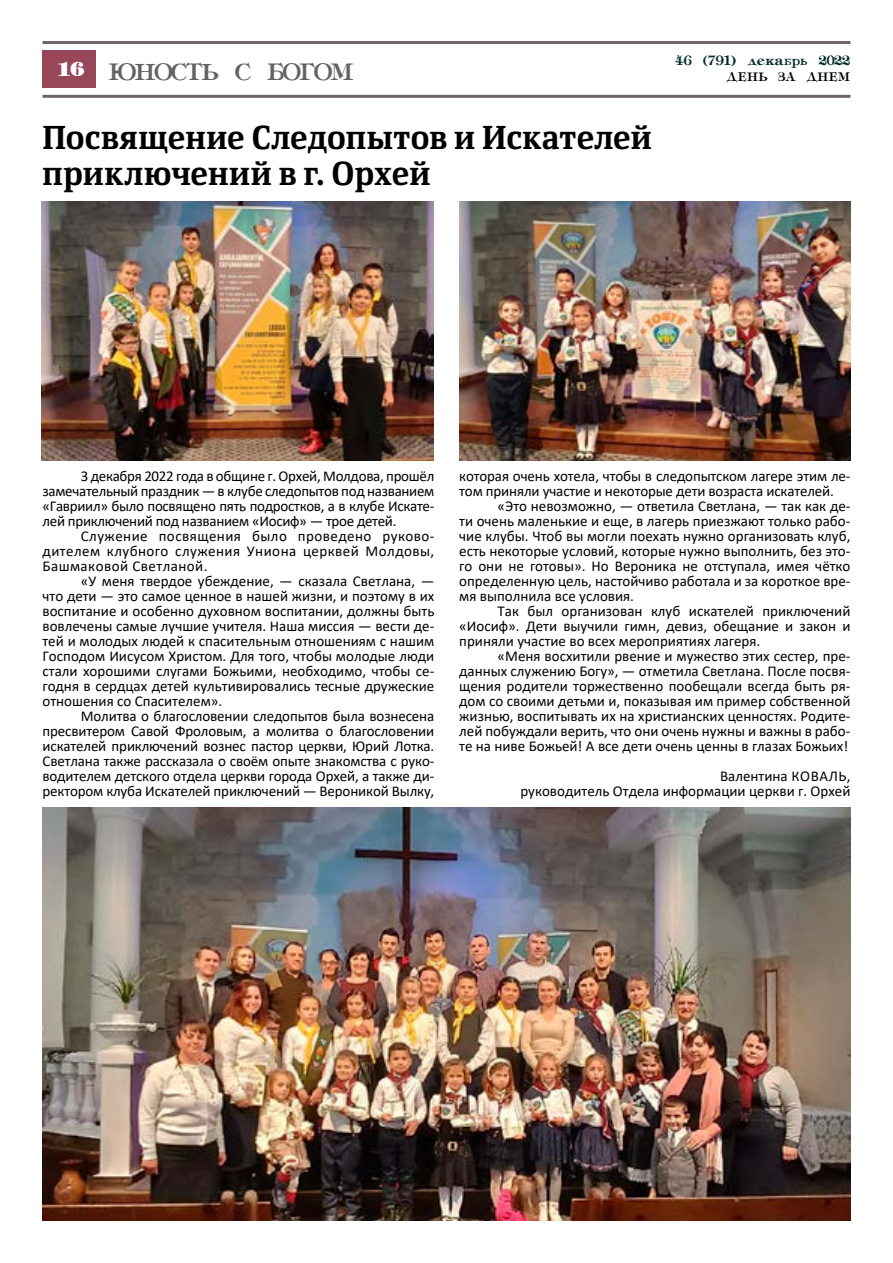
<style>
.page{position:relative;width:893px;height:1263px;background:#fff}
.page>*{position:absolute;margin:0;border:0;box-sizing:border-box;transform-origin:0 0}
.t1{font:700 33px/36px "Yefimov Serif";letter-spacing:.01em;color:#000;scale:.92 1}
.t2{font:28.5px "Tiffany";letter-spacing:-.07em;color:#636363}
.t3{font:16.5px "Tiffany";color:#002a25}
.t4{font:15px/15px "Calibri";color:#000;text-align:justify}
.t5{font:15px "Tiffany";color:#000}
.s1{font-family:"Tiff";font-weight:800;font-size:24px;color:#fff}
</style>
<div class="page">
<hr style="left:43px;top:41px;width:807px;height:3px;background:#6e6564">
<hr style="left:43px;top:95px;width:807px;height:3px;background:#6e6564">
<div style="left:43px;top:51px;width:53px;height:37px;background:#984759"></div>
<img style="left:43px;top:808px;width:807px;height:412px">
<img style="left:42px;top:202px;width:392px;height:259px">
<img style="left:459px;top:202px;width:391px;height:259px">
<p class="t3" style="left:675px;top:52px;width:177px">46 (791) декабрь 2022</p>
<h2 class="t2" style="left:58px;top:57px;width:298px"><span class="s1">16</span> юность с богом</h2>
<p class="t5" style="left:727px;top:69px;width:125px">ДЕНЬ ЗА ДНЕМ</p>
<h1 class="t1" style="left:43px;top:119px;width:664px">Посвящение Следопытов и Искателей приключений в г. Орхей</h1>
<p class="t4" style="left:43px;top:468px;width:393px;text-indent:38px">3 декабря 2022 года в общине г. Орхей, Молдова, прошёл замечательный праздник — в клубе следопытов под названием «Гавриил» было посвящено пять подростков, а в клубе Искате&shy;лей приключений под названием «Иосиф» — трое детей.</p>
<p class="t4" style="left:43px;top:528px;width:393px;text-indent:38px">Служение посвящения было проведено руково&shy;дителем клубного служения Униона церквей Молдовы, Башмаковой Светланой.</p>
<p class="t4" style="left:43px;top:573px;width:393px;text-indent:38px">«У меня твердое убеждение, — сказала Светлана, — что дети — это самое ценное в нашей жизни, и поэтому в их воспитание и особенно духовном воспитании, должны быть вовлечены самые лучшие учителя. Наша миссия — вести де&shy;тей и молодых людей к спасительным отношениям с нашим Господом Иисусом Христом. Для того, чтобы молодые люди стали хорошими слугами Божьими, необходимо, чтобы се&shy;годня в сердцах детей культивировались тесные дружеские отношения со Спасителем».</p>
<p class="t4" style="left:43px;top:708px;width:393px;text-indent:38px">Молитва о благословении следопытов была вознесена пресвитером Савой Фроловым, а молитва о благословении искателей приключений вознес пастор церкви, Юрий Лотка.<br>Светлана также рассказала о своём опыте знакомства с руко&shy;водителем детского отдела церкви города Орхей, а также ди&shy;ректором клуба Искателей приключений — Вероникой Вылку,</p>
<p class="t4" style="left:459px;top:468px;width:393px">которая очень хотела, чтобы в следопытском лагере этим ле&shy;том приняли участие и некоторые дети возраста искателей.</p>
<p class="t4" style="left:459px;top:498px;width:393px;text-indent:38px">«Это невозможно, — ответила Светлана, — так как де&shy;ти очень маленькие и еще, в лагерь приезжают только рабо&shy;чие клубы. Чтоб вы могли поехать нужно организовать клуб, есть некоторые условий, которые нужно выполнить, без это&shy;го они не готовы». Но Вероника не отступала, имея чётко определенную цель, настойчиво работала и за короткое вре&shy;мя выполнила все условия.</p>
<p class="t4" style="left:459px;top:603px;width:393px;text-indent:38px">Так был организован клуб искателей приключений «Иосиф». Дети выучили гимн, девиз, обещание и закон и приняли участие во всех мероприятиях лагеря.</p>
<p class="t4" style="left:459px;top:648px;width:393px;text-indent:38px">«Меня восхитили рвение и мужество этих сестер, пре&shy;данных служению Богу», — отметила Светлана. После посвя&shy;щения родители торжественно пообещали всегда быть ря&shy;дом со своими детьми и, показывая им пример собственной жизнью, воспитывать их на христианских ценностях. Родите&shy;лей побуждали верить, что они очень нужны и важны в рабо&shy;те на ниве Божьей! А все дети очень ценны в глазах Божьих!</p>
<p class="t4" style="left:720px;top:768px;width:91px">Валентина Коваль</p>
<p class="t4" style="left:520px;top:768px;width:332px;text-align:right">,<br>руководитель Отдела информации церкви г. Орхей</p>
</div>
